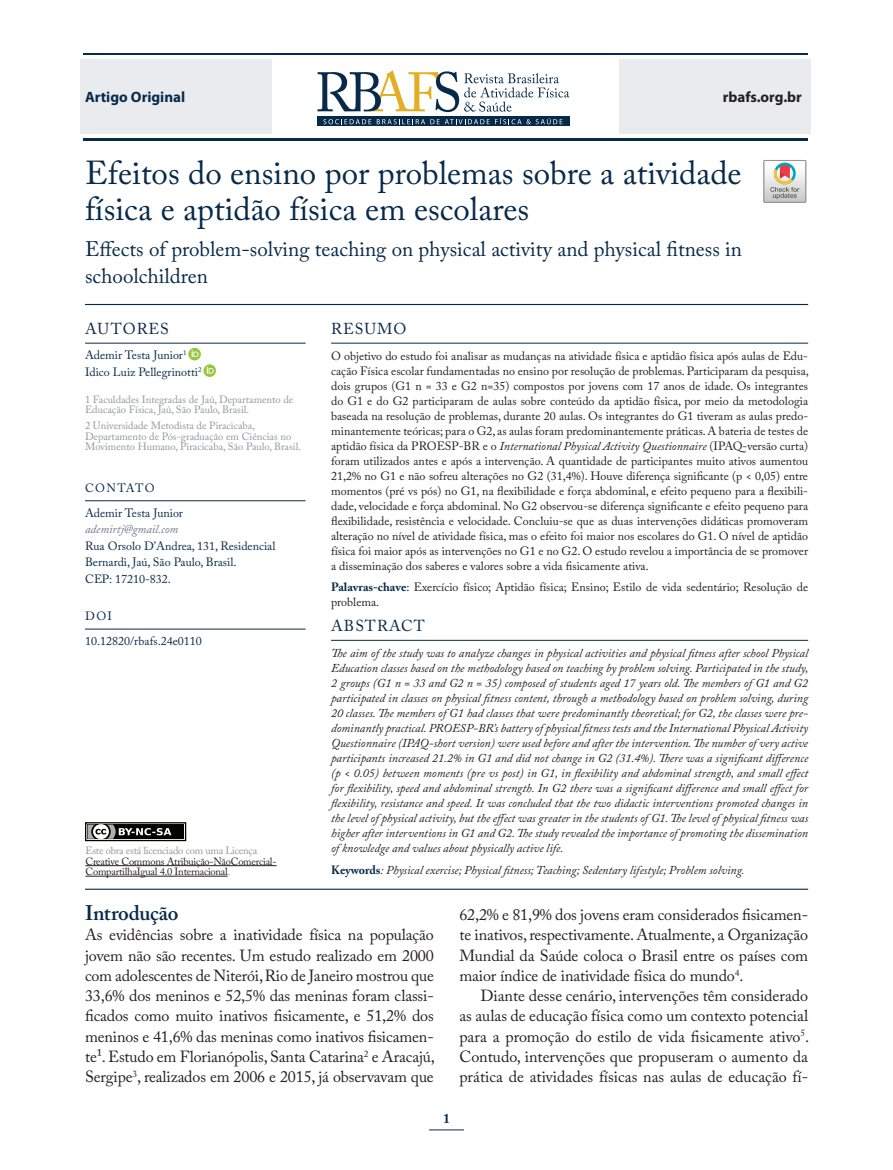
<style>
.page{position:relative;width:893px;height:1170px;background:#fff}
.page>*{position:absolute;margin:0;border:0;box-sizing:border-box;transform-origin:0 0}
.t1{font:33px/36px "Adobe Caslon Pro";color:#082a4a}
.t2{font:21px/27px "Adobe Caslon Pro";color:#082a4a}
.t3{font:600 21px "Adobe Caslon Pro";letter-spacing:-.015em;color:#082a4a}
.t4{font:16.05px/20.2px "Adobe Caslon Pro";letter-spacing:-.01em;color:#231f20;text-align:justify}
.t5{font:15.75px "Adobe Caslon Pro";letter-spacing:.065em;color:#082a4a}
.t6{font:700 15px "Myriad Pro";color:#082a4a}
.t7{font:700 15px "Myriad Pro";color:#231f20}
.t8{font:700 13.5px "Adobe Caslon Pro";color:#082a4a}
.t9{font:12px/15px "Adobe Caslon Pro";color:#231f20;text-align:justify}
.t10{font:italic 12px/15px "Adobe Caslon Pro";color:#231f20;text-align:justify}
.t11{font:12px/16.5px "Adobe Caslon Pro";color:#082a4a}
.t12{font:italic 12px "Adobe Caslon Pro";color:#71758b}
.t13{font:10.5px/10.5px "Adobe Caslon Pro";color:#939598}
.t14{font:10.5px/10.5px "Adobe Caslon Pro";letter-spacing:-.02em;color:#231f20}
.t15{font:10.5px "Adobe Caslon Pro";letter-spacing:-.02em;color:#939598}
.s1{font-style:italic}
.s2{font-weight:700;color:#082a4a}
.s3{font-weight:700;font-style:normal;color:#082a4a}
.s4{color:#8a8c8f}
</style>
<div class="page">
<div style="left:619px;top:59px;width:192px;height:75px;background:#eaebef"></div>
<div style="left:80px;top:59px;width:192px;height:75px;background:#eaebef"></div>
<hr style="left:83px;top:53px;width:725px;height:2px;background:#082a4a">
<hr style="left:83px;top:138px;width:725px;height:2px;background:#082a4a">
<svg style="left:318px;top:117px;width:252px;height:9px"></svg>
<svg style="left:323px;top:119px;width:48px;height:5px"></svg>
<svg style="left:377px;top:118px;width:185px;height:6px"></svg>
<svg style="left:318px;top:70px;width:251px;height:42px"></svg>
<hr style="left:429px;top:1129px;width:35px;height:1px;background:#082a4a">
<hr style="left:85px;top:865px;width:192px;height:1px;background:#231f20">
<hr style="left:85px;top:875px;width:143px;height:1px;background:#231f20">
<div style="left:86px;top:822px;width:100px;height:18px;background:#040503"></div>
<div style="left:85px;top:822px;width:101px;height:19px;border:1px solid #040503"></div>
<svg style="left:85px;top:822px;width:86px;height:19px"></svg>
<hr style="left:85px;top:304px;width:723px;height:1px;background:#082a4a">
<hr style="left:85px;top:343px;width:221px;height:1px;background:#082a4a">
<hr style="left:85px;top:500px;width:221px;height:1px;background:#082a4a">
<hr style="left:85px;top:628px;width:221px;height:1px;background:#082a4a">
<svg style="left:188px;top:348px;width:28px;height:29px"></svg>
<hr style="left:331px;top:343px;width:477px;height:1px;background:#082a4a">
<hr style="left:331px;top:640px;width:477px;height:1px;background:#082a4a">
<hr style="left:85px;top:888px;width:723px;height:1px;background:#082a4a">
<svg style="left:764px;top:160px;width:42px;height:42px"></svg>
<p class="t6" style="left:85px;top:87px;width:102px">Artigo Original</p>
<p class="t7" style="left:723px;top:87px;width:81px">rbafs.org.br</p>
<h1 class="t1" style="left:85px;top:155px;width:658px">Efeitos do ensino por problemas sobre a atividade física e aptidão física em escolares</h1>
<h2 class="t2" style="left:85px;top:235px;width:658px">Effects of problem-solving teaching on physical activity and physical fitness in schoolchildren</h2>
<h3 class="t5" style="left:85px;top:319px;width:85px">AUTORES</h3>
<p class="t11" style="left:85px;top:347px;width:118px">Ademir Testa Junior<sup>1<br></sup>Idico Luiz Pellegrinotti<sup>2</sup></p>
<p class="t13" style="left:85px;top:394px;width:210px">1 Faculdades Integradas de Jaú, Departamento de<br>Educação Física, Jaú, São Paulo, Brasil.</p>
<p class="t13" style="left:85px;top:420px;width:217px">2 Universidade Metodista de Piracicaba,<br>Departamento de Pós-graduação em Ciências no<br>Movimento Humano, Piracicaba, São Paulo, Brasil.</p>
<p class="t11" style="left:85px;top:475px;width:100px;line-height:25px">CONTATO<br>Ademir Testa Junior</p>
<p class="t12" style="left:85px;top:522px;width:95px">ademirtj@gmail.com</p>
<p class="t11" style="left:85px;top:537px;width:192px">Rua Orsolo D’Andrea, 131, Residencial<br>Bernardi, Jaú, São Paulo, Brasil.<br>CEP: 17210-832.</p>
<p class="t11" style="left:85px;top:603px;width:118px;line-height:25px">DOI<br>10.12820/rbafs.24e0110</p>
<h3 class="t5" style="left:331px;top:319px;width:77px">RESUMO</h3>
<p class="t9" style="left:331px;top:348px;width:479px">O objetivo do estudo foi analisar as mudanças na atividade física e aptidão física após aulas de Edu&shy;cação Física escolar fundamentadas no ensino por resolução de problemas. Participaram da pesquisa, dois grupos (G1 n = 33 e G2 n=35) compostos por jovens com 17 anos de idade. Os integrantes do G1 e do G2 participaram de aulas sobre conteúdo da aptidão física, por meio da metodologia baseada na resolução de problemas, durante 20 aulas. Os integrantes do G1 tiveram as aulas predo&shy;minantemente teóricas; para o G2, as aulas foram predominantemente práticas. A bateria de testes de aptidão física da PROESP-BR e o <span class="s1">International Physical Activity Questionnaire</span> (IPAQ-versão curta) foram utilizados antes e após a intervenção. A quantidade de participantes muito ativos aumentou 21,2% no G1 e não sofreu alterações no G2 (31,4%). Houve diferença significante (p &lt; 0,05) entre momentos (pré vs pós) no G1, na flexibilidade e força abdominal, e efeito pequeno para a flexibili&shy;dade, velocidade e força abdominal. No G2 observou-se diferença significante e efeito pequeno para flexibilidade, resistência e velocidade. Concluiu-se que as duas intervenções didáticas promoveram alteração no nível de atividade física, mas o efeito foi maior nos escolares do G1. O nível de aptidão física foi maior após as intervenções no G1 e no G2. O estudo revelou a importância de se promover a disseminação dos saberes e valores sobre a vida fisicamente ativa.</p>
<p class="t9" style="left:331px;top:579px;width:479px"><span class="s2">Palavras-chave</span>: Exercício físico; Aptidão física; Ensino; Estilo de vida sedentário; Resolução de problema.</p>
<h3 class="t5" style="left:331px;top:616px;width:95px">ABSTRACT</h3>
<p class="t10" style="left:331px;top:645px;width:479px">The aim of the study was to analyze changes in physical activities and physical fitness after school Physical Education classes based on the methodology based on teaching by problem solving. Participated in the study, 2 groups (G1 n = 33 and G2 n = 35) composed of students aged 17 years old. The members of G1 and G2 participated in classes on physical fitness content, through a methodology based on problem solving, during 20 classes. The members of G1 had classes that were predominantly theoretical; for G2, the classes were pre&shy;dominantly practical. PROESP-BR’s battery of physical fitness tests and the International Physical Activity Questionnaire (IPAQ-short version) were used before and after the intervention. The number of very active participants increased 21.2% in G1 and did not change in G2 (31.4%). There was a significant difference (p &lt; 0.05) between moments (pre vs post) in G1, in flexibility and abdominal strength, and small effect for flexibility, speed and abdominal strength. In G2 there was a significant difference and small effect for flexibility, resistance and speed. It was concluded that the two didactic interventions promoted changes in the level of physical activity, but the effect was greater in the students of G1. The level of physical fitness was higher after interventions in G1 and G2. The study revealed the importance of promoting the dissemination of knowledge and values about physically active life.</p>
<p class="t10" style="left:331px;top:861px;width:415px"><span class="s3">Keywords</span>: Physical exercise; Physical fitness; Teaching; Sedentary lifestyle; Problem solving.</p>
<p class="t15" style="left:85px;top:844px;width:173px">Este obra está licenciado com uma Licença</p>
<p class="t14" style="left:85px;top:855px;width:193px">Creative Commons Atribuição-NãoComercial-<br>CompartilhaIgual 4.0 Internacional<span class="s4">.</span></p>
<h2 class="t3" style="left:85px;top:900px;width:95px">Introdução</h2>
<p class="t4" style="left:85px;top:924px;width:351px">As evidências sobre a inatividade física na população jovem não são recentes. Um estudo realizado em 2000 com adolescentes de Niterói, Rio de Janeiro mostrou que 33,6% dos meninos e 52,5% das meninas foram classi&shy;ficados como muito inativos fisicamente, e 51,2% dos meninos e 41,6% das meninas como inativos fisicamen&shy;te¹. Estudo em Florianópolis, Santa Catarina<sup>2</sup> e Aracajú, Sergipe<sup>3</sup>, realizados em 2006 e 2015, já observavam que</p>
<h3 class="t4" style="left:459px;top:904px;width:350px">62,2% e 81,9% dos jovens eram considerados fisicamen&shy;te inativos, respectivamente. Atualmente, a Organização Mundial da Saúde coloca o Brasil entre os países com maior índice de inatividade física do mundo<sup>4</sup>.</h3>
<p class="t4" style="left:459px;top:985px;width:351px;text-indent:21px">Diante desse cenário, intervenções têm considerado as aulas de educação física como um contexto potencial para a promoção do estilo de vida fisicamente ativo<sup>5</sup>.<br>Contudo, intervenções que propuseram o aumento da prática de atividades físicas nas aulas de educação fí-</p>
<p class="t8" style="left:443px;top:1110px;width:8px">1</p>
</div>
